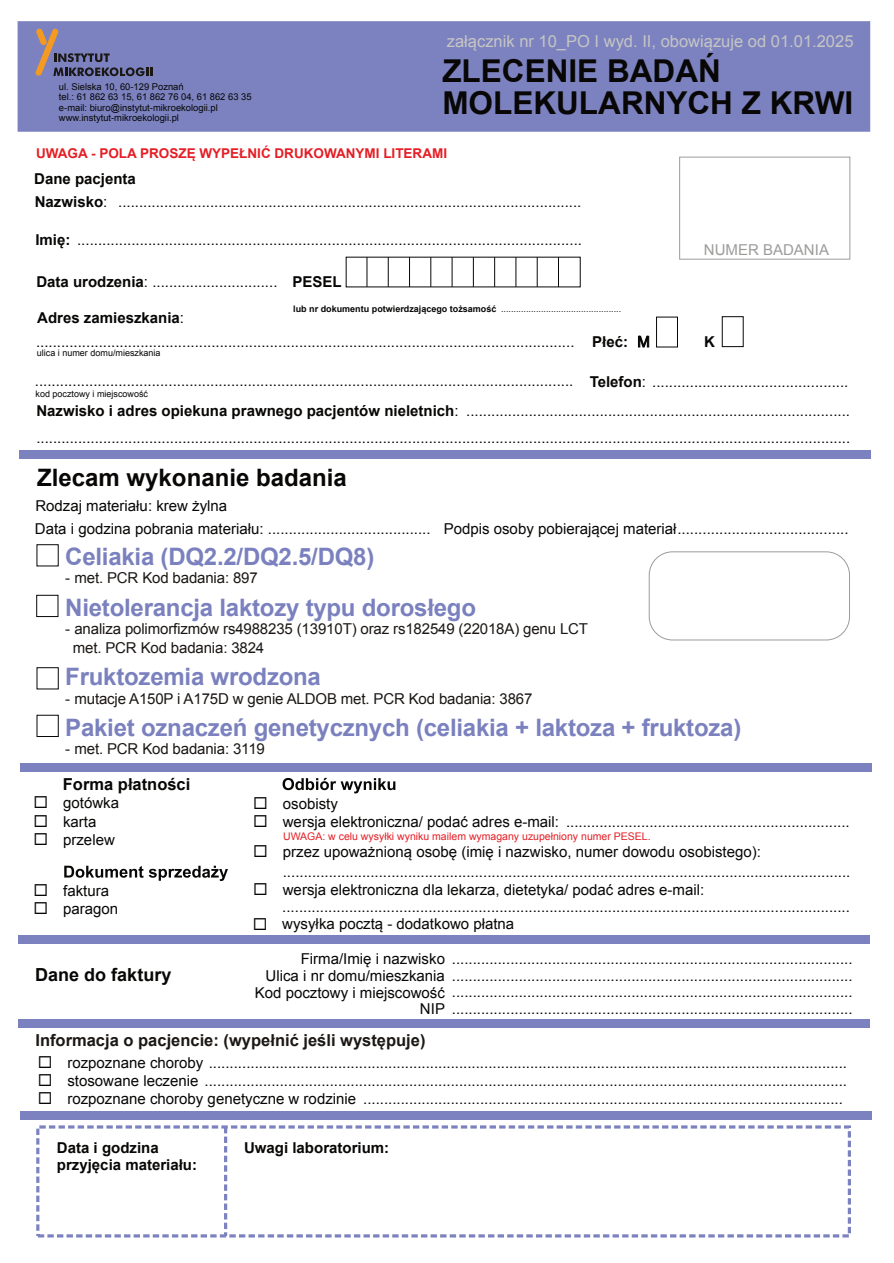
<style>
.page{position:relative;width:894px;height:1263px;background:#fff}
.page>*{position:absolute;margin:0;border:0;box-sizing:border-box;transform-origin:0 0}
.t1{font:700 31.5px/31.5px "Arial";color:#080706}
.t2{font:700 24px "Arial";letter-spacing:-.01em;color:#7a81be}
.t3{font:700 24px "Arial";color:#080706}
.t4{font:700 18px "Arial";color:#080706}
.t5{font:16.5px "Arial";color:#c6c5c4}
.t6{font:700 16.5px "Arial";color:#1b1715}
.t7{font:700 16.5px "Arial";color:#080706}
.t8{font:15px/16.8px "Arial";color:#080706}
.t9{font:15px/18.6px "Arial";letter-spacing:-.01em;color:#1b1715}
.t10{font:700 15px/16.8px "Arial";color:#080706}
.t11{font:15px "Arial";color:#9d9c9b}
.t12{font:700 13.5px "Arial";color:#e51e25}
.t13{font:10.5px "Arial";color:#e51e25}
.t14{font:9.45px/10.5px "Arial";color:#080706}
.t15{font:9px "Arial";color:#080706}
.s1{font-weight:700}
.s2{font-weight:400}
</style>
<div class="page">
<svg style="left:638px;top:336px;width:10px;height:11px"></svg>
<div style="left:18px;top:21px;width:851px;height:111px;background:#7b82bf;border:4px solid #7b82bf"></div>
<hr style="left:366px;top:257px;width:1px;height:30px;background:#080706">
<hr style="left:387px;top:257px;width:1px;height:30px;background:#080706">
<hr style="left:409px;top:257px;width:1px;height:30px;background:#080706">
<hr style="left:430px;top:257px;width:1px;height:30px;background:#080706">
<hr style="left:451px;top:257px;width:1px;height:30px;background:#080706">
<hr style="left:473px;top:257px;width:1px;height:30px;background:#080706">
<hr style="left:494px;top:257px;width:1px;height:30px;background:#080706">
<hr style="left:515px;top:257px;width:1px;height:30px;background:#080706">
<hr style="left:536px;top:257px;width:1px;height:30px;background:#080706">
<hr style="left:558px;top:257px;width:1px;height:30px;background:#080706">
<div style="left:656px;top:317px;width:21px;height:30px;border:1px solid #080706"></div>
<div style="left:721px;top:316px;width:22px;height:31px;border:1px solid #080706"></div>
<div style="left:19px;top:935px;width:850px;height:9px;background:#7b82bf"></div>
<div style="left:19px;top:1019px;width:850px;height:8px;background:#7b82bf"></div>
<div style="left:36px;top:595px;width:22px;height:22px;border:1px solid #080706"></div>
<div style="left:21px;top:764px;width:850px;height:8px;background:#7b82bf"></div>
<div style="left:19px;top:450px;width:851px;height:8px;background:#7b82bf"></div>
<div style="left:36px;top:1125px;width:814px;height:112px;border:3px dashed #7b82bf"></div>
<svg style="left:224px;top:1127px;width:3px;height:109px"></svg>
<div style="left:679px;top:157px;width:171px;height:103px;border:1px solid #9d9c9b"></div>
<div style="left:20px;top:1111px;width:851px;height:9px;background:#7b82bf"></div>
<svg style="left:35px;top:28px;width:117px;height:49px"></svg>
<div style="left:648px;top:551px;width:201px;height:89px;border:1px solid #9d9c9b;border-radius:23px"></div>
<div style="left:37px;top:667px;width:22px;height:22px;border:1px solid #080706"></div>
<div style="left:37px;top:715px;width:22px;height:22px;border:1px solid #080706"></div>
<svg style="left:64px;top:866px;width:164px;height:15px"></svg>
<svg style="left:282px;top:778px;width:113px;height:15px"></svg>
<p class="t5" style="left:446px;top:35px;width:408px">załącznik nr 10_PO I wyd. II, obowiązuje od 01.01.2025</p>
<h1 class="t1" style="left:442px;top:58px;width:412px">ZLECENIE BADAŃ<br>MOLEKULARNYCH Z KRWI</h1>
<p class="t12" style="left:36px;top:148px;width:412px">UWAGA - POLA PROSZĘ WYPEŁNIĆ DRUKOWANYMI LITERAMI</p>
<p class="t14" style="left:59px;top:82px;width:194px">ul. Sielska 10, 60-129 Poznań<br>tel.: 61 862 63 15, 61 862 76 04, 61 862 63 35 e-mail: biuro@instytut-mikroekologii.pl www.instytut-mikroekologii.pl</p>
<p class="t10" style="left:34px;top:172px;width:103px">Dane pacjenta</p>
<p class="t8" style="left:35px;top:194px;width:548px"><span class="s1">Nazwisko</span>: ...............................................................................................................</p>
<p class="t8" style="left:35px;top:233px;width:548px"><span class="s1">Imię:</span> .........................................................................................................................</p>
<p class="t8" style="left:36px;top:275px;width:307px"><span class="s1">Data urodzenia</span>: .............................. <span class="s1">PESEL</span></p>
<p class="t15" style="left:293px;top:306px;width:329px"><span class="s1">lub nr dokumentu potwierdzającego tożsamość</span> ................................................</p>
<p class="t10" style="left:37px;top:311px;width:148px">Adres zamieszkania<span class="s2">:</span></p>
<p class="t11" style="left:703px;top:244px;width:127px">NUMER BADANIA</p>
<p class="t8" style="left:36px;top:334px;width:593px">................................................................................................................................. <span class="s1">Płeć:</span></p>
<p class="t15" style="left:37px;top:350px;width:125px">ulica i numer domu/mieszkania</p>
<p class="t8" style="left:35px;top:374px;width:539px">.................................................................................................................................</p>
<p class="t15" style="left:35px;top:390px;width:114px">kod pocztowy i miejscowość</p>
<p class="t10" style="left:703px;top:335px;width:12px">K</p>
<p class="t8" style="left:589px;top:375px;width:260px"><span class="s1">Telefon</span>: ...............................................</p>
<p class="t8" style="left:36px;top:399px;width:815px;line-height:26.8px"><span class="s1">Nazwisko i adres opiekuna prawnego pacjentów nieletnich</span>: ............................................................................................ ...................................................................................................................................................................................................</p>
<h2 class="t3" style="left:37px;top:468px;width:311px">Zlecam wykonanie badania</h2>
<p class="t8" style="left:35px;top:495px;width:814px;line-height:23.4px">Rodzaj materiału: krew żylna<br>Data i godzina pobrania materiału: ....................................... Podpis osoby pobierającej materiał.........................................</p>
<h2 class="t2" style="left:65px;top:547px;width:310px">Celiakia (DQ2.2/DQ2.5/DQ8)</h2>
<p class="t9" style="left:65px;top:570px;width:194px">- met. PCR Kod badania: 897</p>
<h2 class="t2" style="left:65px;top:598px;width:412px">Nietolerancja laktozy typu dorosłego</h2>
<p class="t9" style="left:73px;top:621px;width:516px;text-indent:-7px">- analiza polimorfizmów rs4988235 (13910T) oraz rs182549 (22018A) genu LCT met. PCR Kod badania: 3824</p>
<h2 class="t2" style="left:65px;top:667px;width:257px">Fruktozemia wrodzona</h2>
<p class="t9" style="left:65px;top:690px;width:468px">- mutacje A150P i A175D w genie ALDOB met. PCR Kod badania: 3867</p>
<h2 class="t2" style="left:65px;top:718px;width:677px">Pakiet oznaczeń genetycznych (celiakia + laktoza + fruktoza)</h2>
<p class="t9" style="left:65px;top:741px;width:201px">- met. PCR Kod badania: 3119</p>
<p class="t7" style="left:63px;top:778px;width:129px">Forma płatności</p>
<p class="t8" style="left:33px;top:796px;width:87px">◻ gotówka</p>
<p class="t8" style="left:33px;top:814px;width:65px">◻ karta</p>
<p class="t8" style="left:33px;top:833px;width:83px">◻ przelew</p>
<p class="t8" style="left:33px;top:884px;width:77px">◻ faktura</p>
<p class="t8" style="left:33px;top:902px;width:86px">◻ paragon</p>
<p class="t4" style="left:35px;top:968px;width:138px">Dane do faktury</p>
<p class="t8" style="left:253px;top:796px;width:86px">◻ osobisty</p>
<p class="t8" style="left:253px;top:814px;width:598px">◻ wersja elektroniczna/ podać adres e-mail: ....................................................................</p>
<p class="t13" style="left:283px;top:832px;width:369px">UWAGA: w celu wysyłki wyniku mailem wymagany uzupełniony numer PESEL.</p>
<p class="t8" style="left:283px;top:843px;width:569px;line-height:20.4px;text-indent:-30px">◻ przez upoważnioną osobę (imię i nazwisko, numer dowodu osobistego): ........................................................................................................................................</p>
<p class="t8" style="left:282px;top:883px;width:569px;text-indent:-29px">◻ wersja elektroniczna dla lekarza, dietetyka/ podać adres e-mail: ........................................................................................................................................</p>
<p class="t8" style="left:253px;top:917px;width:263px">◻ wysyłka pocztą - dodatkowo płatna</p>
<p class="t8" style="left:255px;top:952px;width:192px;text-align:right">Firma/Imię i nazwisko<br>Ulica i nr domu/mieszkania<br>Kod pocztowy i miejscowość<br>NIP</p>
<p class="t8" style="left:451px;top:952px;width:402px;text-align:justify">................................................................................................ ................................................................................................ ................................................................................................ ................................................................................................</p>
<p class="t6" style="left:35px;top:1034px;width:391px">Informacja o pacjencie: (wypełnić jeśli występuje)</p>
<p class="t8" style="left:38px;top:1055px;width:810px">◻ rozpoznane choroby .........................................................................................................................................................</p>
<p class="t8" style="left:38px;top:1074px;width:810px">◻ stosowane leczenie ..........................................................................................................................................................</p>
<p class="t8" style="left:38px;top:1092px;width:806px">◻ rozpoznane choroby genetyczne w rodzinie ...................................................................................................................</p>
<p class="t10" style="left:57px;top:1141px;width:142px">Data i godzina przyjęcia materiału:</p>
<p class="t10" style="left:244px;top:1140px;width:147px">Uwagi laboratorium:</p>
</div>
